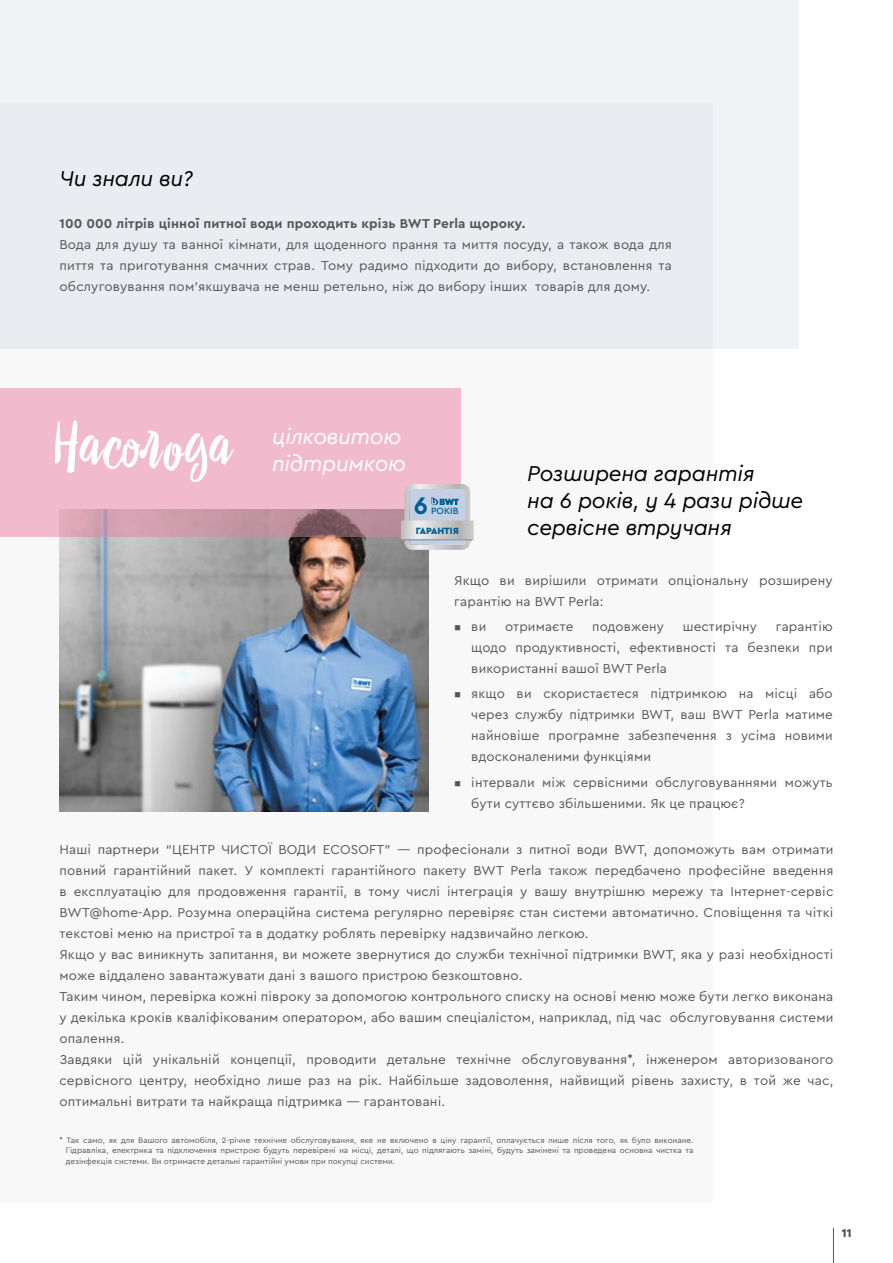
<style>
.page{position:relative;width:893px;height:1263px;background:#fff}
.page>*{position:absolute;margin:0;border:0;box-sizing:border-box;transform-origin:0 0}
.t1{font:60px "Drina";letter-spacing:.02em;color:#fff}
.t2{font:700 25.05px "Cera Pro";color:#005e90}
.t3{font:italic 22.5px/27px "Cera Pro";letter-spacing:-.01em;color:#000}
.t4{font:italic 22.5px/27px "Cera Pro";letter-spacing:-.01em;color:#fff}
.t5{font:13.5px/21px "Cera Pro";letter-spacing:.01em;color:#575756;text-align:justify}
.t6{font:700 13.5px "Cera Pro";letter-spacing:.01em;color:#575756}
.t7{font:900 12px "Cera Pro";color:#575756}
.t8{font:900 9.45px "Cera Pro";color:#005e90}
.t9{font:500 9.45px "Cera Pro";color:#005e90}
.t10{font:8.25px/10.5px "Cera Pro";color:#575756;text-align:justify}
</style>
<div class="page">
<div style="left:0;top:103px;width:713px;height:1100px;background:#f8f8f9"></div>
<div style="left:0;top:0;width:799px;height:349px;background:#e9ecf0"></div>
<img style="left:60px;top:536px;width:369px;height:275px">
<div style="left:0;top:388px;width:461px;height:148px;background:#f6b6ca"></div>
<svg style="left:401px;top:484px;width:73px;height:66px;background:#c5cad4"></svg>
<hr style="left:833px;top:1228px;width:1px;height:35px;background:#575756">
<h3 class="t3" style="left:60px;top:164px;width:135px">Чи знали ви?</h3>
<p class="t6" style="left:60px;top:215px;width:467px">100 000 літрів цінної питної води проходить крізь BWT Perla щороку.</p>
<p class="t5" style="left:60px;top:234px;width:614px">Вода для душу та ванної кімнати, для щоденного прання та миття посуду, а також вода для пиття та приготування смачних страв. Тому радимо підходити до вибору, встановлення та обслуговування пом’якшувача не менш ретельно, ніж до вибору інших товарів для дому.</p>
<h1 class="t1" style="left:53px;top:408px;width:180px">Насолода</h1>
<h3 class="t4" style="left:272px;top:422px;width:135px">цілковитою підтримкою</h3>
<h2 class="t2" style="left:414px;top:489px;width:16px">6</h2>
<p class="t9" style="left:431px;top:504px;width:29px">РОКІВ</p>
<p class="t8" style="left:416px;top:524px;width:45px">ГАРАНТІЯ</p>
<h3 class="t3" style="left:527px;top:459px;width:277px">Розширена гарантія<br>на 6 років, у 4 рази рідше сервісне втручаня</h3>
<p class="t5" style="left:454px;top:569px;width:380px">Якщо ви вирішили отримати опціональну розширену гарантію на BWT Perla:</p>
<p class="t5" style="left:454px;top:615px;width:34px">▪ ви</p>
<p class="t5" style="left:505px;top:615px;width:70px">отримаєте</p>
<p class="t5" style="left:592px;top:615px;width:73px">подовжену</p>
<p class="t5" style="left:683px;top:615px;width:76px">шестирічну</p>
<p class="t5" style="left:471px;top:615px;width:363px;text-indent:305px">гарантію щодо продуктивності, ефективності та безпеки при використанні вашої BWT Perla</p>
<p class="t5" style="left:471px;top:683px;width:363px;text-indent:-17px">▪ якщо ви скористаєтеся підтримкою на місці або через службу підтримки BWT, ваш BWT Perla матиме найновіше програмне забезпечення з усіма новими вдосконаленими функціями</p>
<p class="t5" style="left:471px;top:771px;width:363px;text-indent:-17px">▪ інтервали між сервісними обслуговуваннями можуть бути суттєво збільшеними. Як це працює?</p>
<p class="t5" style="left:60px;top:838px;width:775px;text-align:left">Наші партнери “ЦЕНТР ЧИСТОЇ ВОДИ ECOSOFT” — професіонали з питної води BWT, допоможуть вам отримати повний гарантійний пакет. У комплекті гарантійного пакету BWT Perla також передбачено професійне введення в експлуатацію для продовження гарантії, в тому числі інтеграція у вашу внутрішню мережу та Інтернет-сервіс BWT@home-App. Розумна операційна система регулярно перевіряє стан системи автоматично. Сповіщення та чіткі текстові меню на пристрої та в додатку роблять перевірку надзвичайно легкою.<br>Якщо у вас виникнуть запитання, ви можете звернутися до служби технічної підтримки BWT, яка у разі необхідності може віддалено завантажувати дані з вашого пристрою безкоштовно.<br>Таким чином, перевірка кожні півроку за допомогою контрольного списку на основі меню може бути легко виконана у декілька кроків кваліфікованим оператором, або вашим спеціалістом, наприклад, під час обслуговування системи опалення.<br>Завдяки цій унікальній концепції, проводити детальне технічне обслуговування*, інженером авторизованого сервісного центру, необхідно лише раз на рік. Найбільше задоволення, найвищий рівень захисту, в той же час, оптимальні витрати та найкраща підтримка — гарантовані.</p>
<p class="t10" style="left:66px;top:1134px;width:629px;text-indent:-6px">* Так само, як для Вашого автомобіля, 2-річне технічне обслуговування, яке не включено в ціну гарантії, оплачується лише після того, як було виконане.<br>Гідравліка, електрика та підключення пристрою будуть перевірені на місці, деталі, що підлягають заміні, будуть замінені та проведена основна чистка та дезінфекція системи. Ви отримаєте детальні гарантійні умови при покупці системи.</p>
<p class="t7" style="left:842px;top:1225px;width:11px">11</p>
</div>
